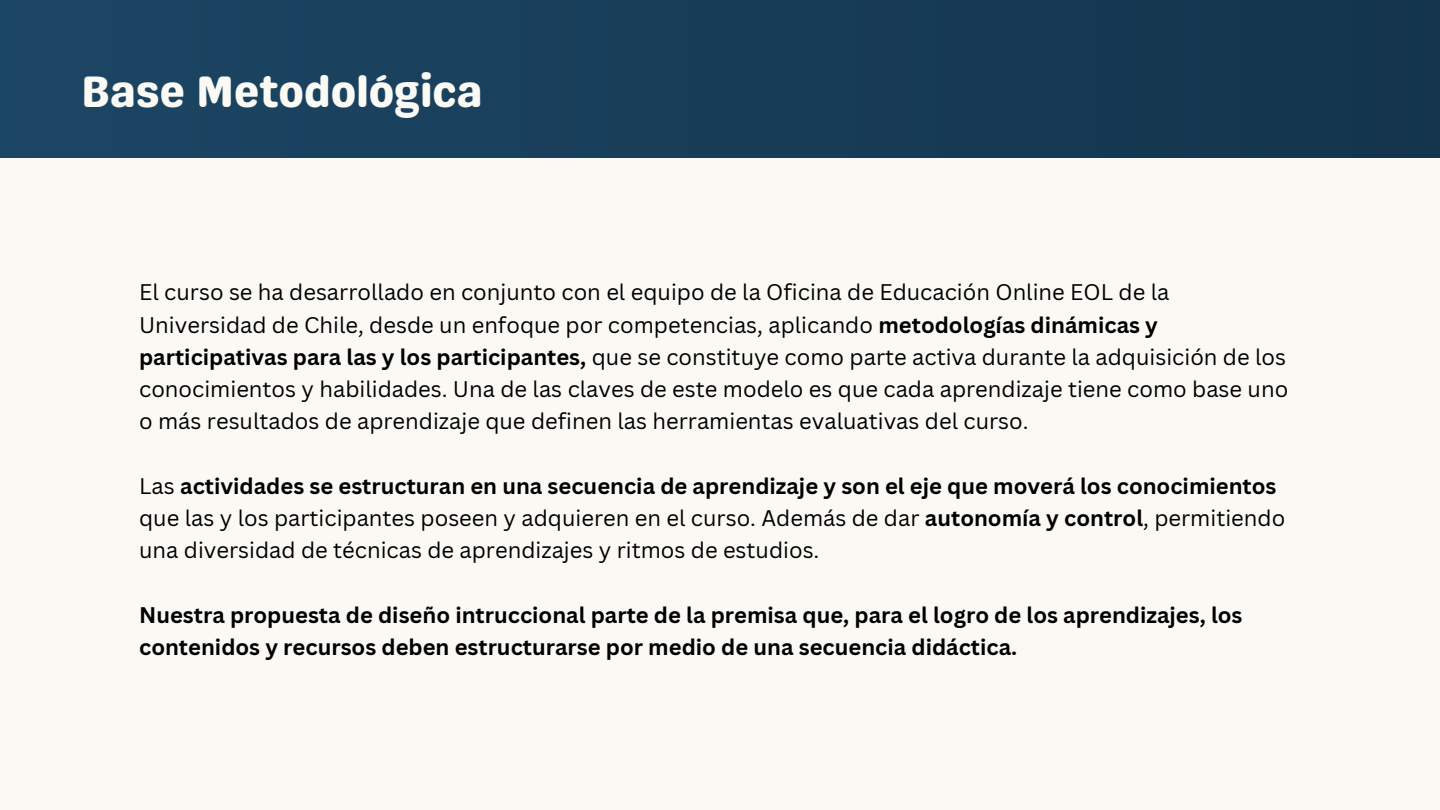
<style>
.page{position:relative;width:1440px;height:810px;background:#faf9f4}
.page>*{position:absolute;margin:0;border:0;box-sizing:border-box;transform-origin:0 0}
.t1{font:44px "Genty Sans";color:#faf9f4}
.t2{font:22px/32.2px "Canva Sans";color:#000}
.t3{font:700 22px/32.2px "Canva Sans";color:#000}
.s1{font-weight:700}
</style>
<div class="page">
<div style="left:0;top:0;width:1440px;height:157px;background:#183d59"></div>
<h1 class="t1" style="left:81px;top:65px;width:403px">Base Metodológica</h1>
<p class="t2" style="left:139px;top:276px;width:1151px">El curso se ha desarrollado en conjunto con el equipo de la Oficina de Educación Online EOL de la Universidad de Chile, desde un enfoque por competencias, aplicando <span class="s1">metodologías dinámicas y participativas para las y los participantes,</span> que se constituye como parte activa durante la adquisición de los conocimientos y habilidades. Una de las claves de este modelo es que cada aprendizaje tiene como base uno o más resultados de aprendizaje que definen las herramientas evaluativas del curso.</p>
<p class="t2" style="left:139px;top:469px;width:1148px">Las <span class="s1">actividades se estructuran en una secuencia de aprendizaje y son el eje que moverá los conocimientos </span>que las y los participantes poseen y adquieren en el curso. Además de dar <span class="s1">autonomía y control</span>, permitiendo una diversidad de técnicas de aprendizajes y ritmos de estudios.</p>
<h2 class="t3" style="left:139px;top:598px;width:1105px">Nuestra propuesta de diseño intruccional parte de la premisa que, para el logro de los aprendizajes, los contenidos y recursos deben estructurarse por medio de una secuencia didáctica.</h2>
</div>
